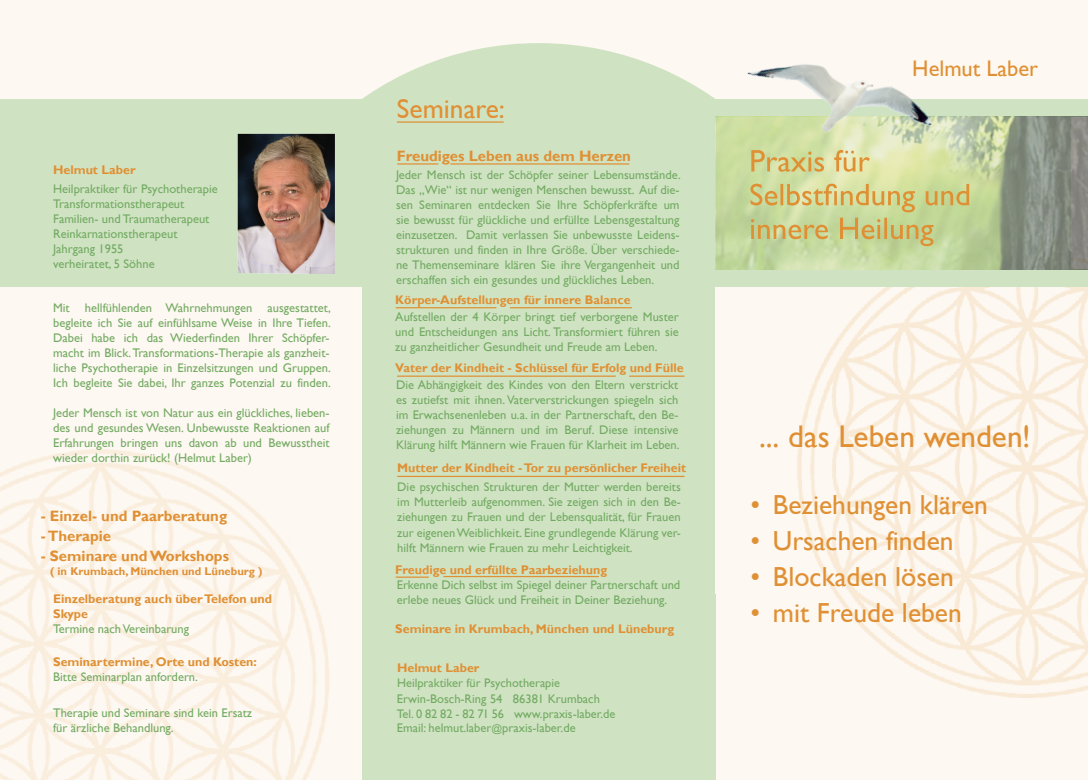
<style>
.page{position:relative;width:1088px;height:780px;background:#fff}
.page>*{position:absolute;margin:0;border:0;box-sizing:border-box;transform-origin:0 0}
.t1{font:31.25px "Gill Sans";letter-spacing:.005em;color:#e09034}
.t2{font:27.5px "Gill Sans";color:#e09034}
.t3{font:22.5px "Gill Sans";color:#e09034}
.t4{font:700 15px "Gill Sans";color:#e09034}
.t5{font:12.5px/15px "Gill Sans";color:#73aa62;text-align:justify}
.t6{font:700 12.5px/15px "Gill Sans";color:#e09034}
.t7{font:12.38px "Gill Sans";color:#73aa62}
.t8{font:700 11.25px "Gill Sans";color:#e09034}
.s1{font-size:10.62px}
</style>
<div class="page">
<div style="left:361px;top:0;width:355px;height:780px;background:#fdf8f1"></div>
<div style="left:231px;top:43px;width:615px;height:615px;background:#cfe3c3;border-radius:50%"></div>
<div style="left:716px;top:0;width:372px;height:780px;background:#fdf8f1"></div>
<div style="left:361px;top:594px;width:355px;height:186px;background:#cfe3c3"></div>
<div style="left:0;top:0;width:361px;height:780px;background:#fdf8f1"></div>
<img style="left:0;top:449px;width:330px;height:331px">
<img style="left:797px;top:287px;width:291px;height:410px">
<div style="left:716px;top:269px;width:372px;height:18px;background:#cfe3c3"></div>
<div style="left:716px;top:99px;width:372px;height:18px;background:#cfe3c3"></div>
<img style="left:716px;top:117px;width:372px;height:152px">
<div style="left:0;top:99px;width:361px;height:188px;background:#cfe3c3"></div>
<svg style="left:751px;top:218px;width:182px;height:28px;background:#c8c683"></svg>
<svg style="left:750px;top:184px;width:219px;height:28px"></svg>
<hr style="left:450px;top:163px;width:179px;height:2px;background:#e09034">
<hr style="left:397px;top:121px;width:107px;height:2px;background:#e09034">
<hr style="left:510px;top:307px;width:122px;height:1px;background:#e09034">
<hr style="left:397px;top:163px;width:41px;height:2px;background:#e09034">
<hr style="left:396px;top:307px;width:100px;height:1px;background:#e09034">
<hr style="left:397px;top:375px;width:219px;height:2px;background:#e09034">
<hr style="left:629px;top:375px;width:55px;height:2px;background:#e09034">
<hr style="left:397px;top:476px;width:287px;height:1px;background:#e09034">
<hr style="left:443px;top:576px;width:156px;height:1px;background:#e09034">
<hr style="left:396px;top:576px;width:33px;height:1px;background:#e09034">
<img style="left:238px;top:134px;width:97px;height:140px">
<img style="left:713px;top:64px;width:242px;height:143px">
<p class="t6" style="left:53px;top:162px;width:84px">Helmut Laber</p>
<p class="t5" style="left:53px;top:181px;width:166px;text-align:left">Heilpraktiker für Psychotherapie<br>Transformationstherapeut<br>Familien- und Traumatherapeut<br>Reinkarnationstherapeut<br>Jahrgang 1955<br>verheiratet, 5 Söhne</p>
<p class="t5" style="left:53px;top:300px;width:279px">Mit hellfühlenden Wahrnehmungen ausgestattet, begleite ich Sie auf einfühlsame Weise in Ihre Tiefen.<br>Dabei habe ich das Wiederfinden Ihrer Schöpfer&shy;macht im Blick. Transformations-Therapie als ganzheit&shy;liche Psychotherapie in Einzelsitzungen und Gruppen.<br>Ich begleite Sie dabei, Ihr ganzes Potenzial zu finden.</p>
<p class="t5" style="left:53px;top:405px;width:278px">Jeder Mensch ist von Natur aus ein glückliches, lieben&shy;des und gesundes Wesen. Unbewusste Reaktionen auf Erfahrungen bringen uns davon ab und Bewusstheit wieder dorthin zurück! (Helmut Laber)</p>
<p class="t4" style="left:41px;top:507px;width:188px">- Einzel- und Paarberatung</p>
<p class="t4" style="left:41px;top:527px;width:72px">- Therapie</p>
<p class="t4" style="left:41px;top:547px;width:190px">- Seminare und Workshops</p>
<p class="t8" style="left:50px;top:564px;width:214px">( in Krumbach, München und Lüneburg )</p>
<p class="t6" style="left:53px;top:591px;width:220px">Einzelberatung auch über Telefon und<br>Skype</p>
<p class="t5" style="left:53px;top:621px;width:137px">Termine nach Vereinbarung</p>
<p class="t6" style="left:53px;top:654px;width:205px">Seminartermine, Orte und Kosten:</p>
<p class="t5" style="left:53px;top:669px;width:146px">Bitte Seminarplan anfordern.</p>
<p class="t5" style="left:53px;top:705px;width:201px">Therapie und Seminare sind kein Ersatz für ärzliche Behandlung.</p>
<h2 class="t2" style="left:397px;top:93px;width:110px">Seminare:</h2>
<p class="t4" style="left:397px;top:147px;width:236px">Freudiges Leben aus dem Herzen</p>
<p class="t5" style="left:396px;top:167px;width:286px">Jeder Mensch ist der Schöpfer seiner Lebensumstände.<br>Das „Wie“ ist nur wenigen Menschen bewusst. Auf die&shy;sen Seminaren entdecken Sie Ihre Schöpferkräfte um sie bewusst für glückliche und erfüllte Lebensgestaltung einzusetzen. Damit verlassen Sie unbewusste Leidens&shy;strukturen und finden in Ihre Größe. Über verschiede&shy;ne Themenseminare klären Sie ihre Vergangenheit und erschaffen sich ein gesundes und glückliches Leben.</p>
<p class="t6" style="left:395px;top:292px;width:237px">Körper-Aufstellungen für innere Balance</p>
<p class="t5" style="left:395px;top:309px;width:285px">Aufstellen der 4 Körper bringt tief verborgene Muster und Entscheidungen ans Licht. Transformiert führen sie zu ganzheitlicher Gesundheit und Freude am Leben.</p>
<p class="t6" style="left:395px;top:360px;width:290px">Vater der Kindheit - Schlüssel für Erfolg und Fülle</p>
<p class="t5" style="left:396px;top:377px;width:285px">Die Abhängigkeit des Kindes von den Eltern verstrickt es zutiefst mit ihnen. Vaterverstrickungen spiegeln sich im Erwachsenenleben u.a. in der Partnerschaft, den Be&shy;ziehungen zu Männern und im Beruf. Diese intensive Klärung hilft Männern wie Frauen für Klarheit im Leben.</p>
<p class="t6" style="left:397px;top:459px;width:290px">Mutter der Kindheit - Tor zu persönlicher Freiheit</p>
<p class="t5" style="left:397px;top:479px;width:285px">Die psychischen Strukturen der Mutter werden bereits im Mutterleib aufgenommen. Sie zeigen sich in den Be&shy;ziehungen zu Frauen und der Lebensqualität, für Frauen zur eigenen Weiblichkeit. Eine grundlegende Klärung ver&shy;hilft Männern wie Frauen zu mehr Leichtigkeit.</p>
<p class="t6" style="left:395px;top:562px;width:213px">Freudige und erfüllte Paarbeziehung</p>
<p class="t5" style="left:397px;top:577px;width:285px">Erkenne Dich selbst im Spiegel deiner Partnerschaft und erlebe neues Glück und Freiheit in Deiner Beziehung.</p>
<p class="t6" style="left:395px;top:621px;width:280px">Seminare in Krumbach, München und Lüneburg</p>
<p class="t6" style="left:397px;top:660px;width:84px">Helmut Laber</p>
<p class="t7" style="left:397px;top:675px;width:165px">Heilpraktiker für Psychotherapie</p>
<p class="t5" style="left:397px;top:691px;width:205px">Erwin-Bosch-Ring 54 86381 Krumbach</p>
<p class="t7" style="left:397px;top:706px;width:220px">Tel. 0 82 82 - 82 71 56 www.praxis-laber.de</p>
<p class="t5" style="left:397px;top:720px;width:180px">Email: helmut.laber<span class="s1">@</span>praxis-laber.de</p>
<h3 class="t3" style="left:912px;top:55px;width:127px">Helmut Laber</h3>
<h1 class="t1" style="left:759px;top:418px;width:273px">... das Leben wenden!</h1>
<h2 class="t2" style="left:750px;top:488px;width:239px">• Beziehungen klären</h2>
<h2 class="t2" style="left:750px;top:524px;width:205px">• Ursachen finden</h2>
<h2 class="t2" style="left:750px;top:560px;width:205px">• Blockaden lösen</h2>
<h2 class="t2" style="left:750px;top:596px;width:213px">• mit Freude leben</h2>
</div>
